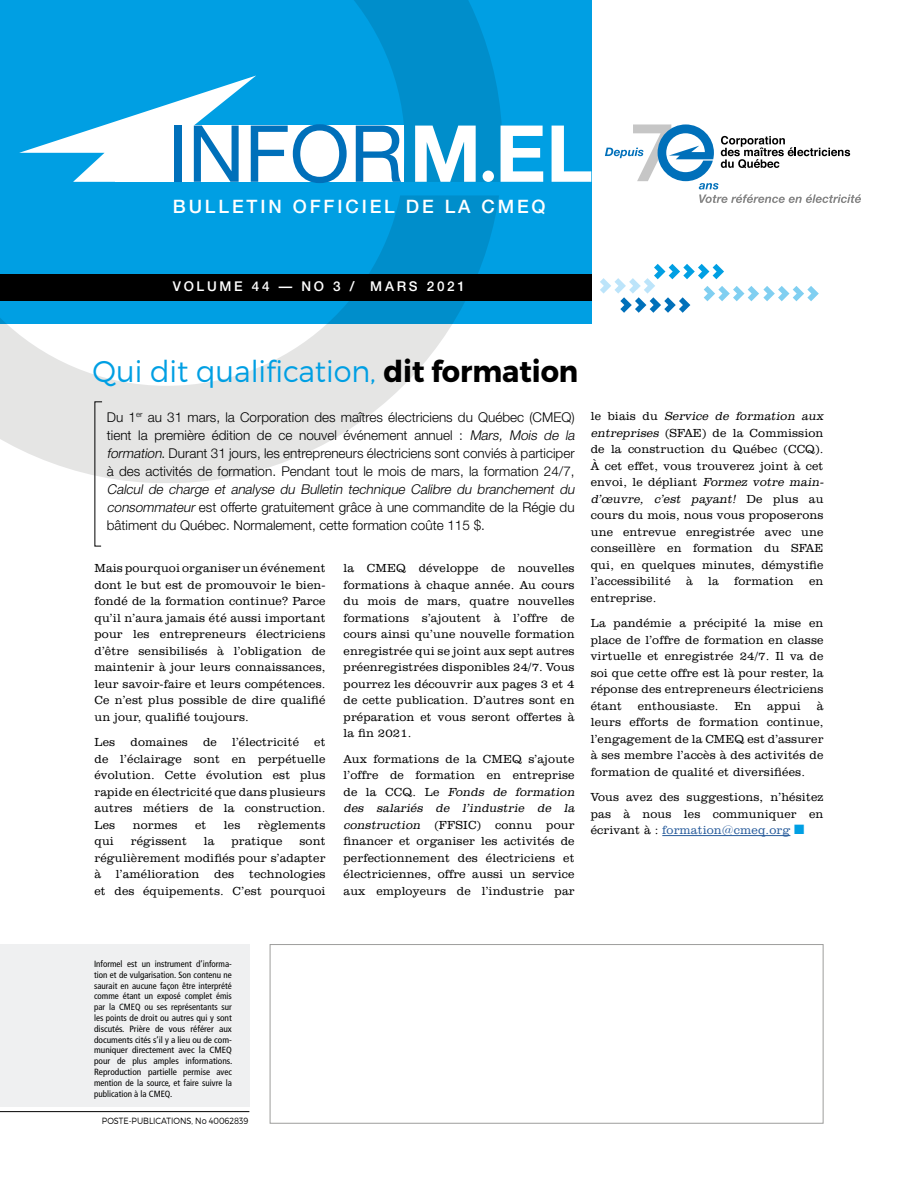
<style>
.page{position:relative;width:918px;height:1188px;background:#fff}
.page>*{position:absolute;margin:0;border:0;box-sizing:border-box;transform-origin:0 0}
.t1{font:78.75px "Helvetica Neue";color:#0070ba}
.t2{font:300 30px "Montserrat";letter-spacing:-.005em;color:#009fe3;scale:.96 1}
.t3{font:500 18.45px "Helvetica Neue";letter-spacing:.155em;color:#fff}
.t4{font:300 13.5px/18px "Helvetica Neue";color:#000}
.t5{font:500 13.5px "Helvetica Neue";letter-spacing:.2em;color:#fff}
.t6{font:300 12px/16.5px "Clarendon BT";letter-spacing:.01em;color:#000;text-align:justify}
.t7{font:condensed 9px/10.8px "Frutiger";color:#000;text-align:justify}
.t8{font:300 9px "Montserrat";color:#000;scale:.9 1}
.s1{font-weight:700;color:#fff}
.s2{font-weight:700;color:#000}
.s3{font-style:italic}
.s4{color:#275b9b}
</style>
<div class="page">
<div style="left:0;top:0;width:591px;height:323px;background:#009fe3"></div>
<svg style="left:0;top:0;width:502px;height:483px"></svg>
<svg style="left:584px;top:264px;width:235px;height:49px"></svg>
<div style="left:0;top:274px;width:591px;height:26px;background:#000"></div>
<svg style="left:19px;top:76px;width:280px;height:106px"></svg>
<div style="left:115px;top:126px;width:289px;height:56px;background:#fff"></div>
<div style="left:483px;top:171px;width:11px;height:11px;background:#fff;border-radius:50%"></div>
<svg style="left:605px;top:124px;width:256px;height:79px"></svg>
<svg style="left:94px;top:401px;width:9px;height:146px"></svg>
<hr style="left:0;top:1111px;width:249px;height:1px;background:#000">
<div style="left:0;top:944px;width:249px;height:163px;background:#eff0f1"></div>
<div style="left:270px;top:944px;width:554px;height:180px;border:1px solid #9d9d9c"></div>
<hr style="left:662px;top:835px;width:128px;height:1px;background:#275b9b">
<h1 class="t1" style="left:167px;top:107px;width:427px">INFOR<span class="s1">M EL</span></h1>
<h3 class="t3" style="left:173px;top:196px;width:374px">BULLETIN OFFICIEL DE LA CMEQ</h3>
<p class="t5" style="left:173px;top:278px;width:294px">VOLUME 44 — NO 3 / MARS 2021</p>
<h2 class="t2" style="left:92px;top:353px;width:508px">Qui dit qualification, <span class="s2">dit formation</span></h2>
<p class="t4" style="left:107px;top:408px;width:472px">Du 1<sup>er</sup> au 31 mars, la Corporation des maîtres électriciens du Québec (CMEQ) tient la première édition de ce nouvel événement annuel : <span class="s3">Mars, Mois de la formation</span>. Durant 31 jours, les entrepreneurs électriciens sont conviés à participer à des activités de formation. Pendant tout le mois de mars, la formation 24/7,</p>
<p class="t4" style="left:107px;top:480px;width:472px"><span class="s3">Calcul de charge et analyse du Bulletin technique Calibre du branchement du consommateur</span> est offerte gratuitement grâce à une commandite de la Régie du bâtiment du Québec. Normalement, cette formation coûte 115 $.</p>
<p class="t6" style="left:94px;top:560px;width:233px">Mais pourquoi organiser un événement dont le but est de promouvoir le bien&shy;fondé de la formation continue? Parce qu’il n’aura jamais été aussi important pour les entrepreneurs électriciens d’être sensibilisés à l’obligation de maintenir à jour leurs connaissances, leur savoir-faire et leurs compétences.<br>Ce n’est plus possible de dire qualifié un jour, qualifié toujours.</p>
<p class="t6" style="left:94px;top:734px;width:22px">Les</p>
<p class="t6" style="left:130px;top:734px;width:59px">domaines</p>
<p class="t6" style="left:203px;top:734px;width:15px">de</p>
<p class="t6" style="left:232px;top:734px;width:68px">l’électricité</p>
<p class="t6" style="left:94px;top:734px;width:233px;text-indent:220px">et de l’éclairage sont en perpétuelle évolution. Cette évolution est plus rapide en électricité que dans plusieurs autres métiers de la construction.<br>Les</p>
<p class="t6" style="left:133px;top:816px;width:46px">normes</p>
<p class="t6" style="left:195px;top:816px;width:13px">et</p>
<p class="t6" style="left:224px;top:816px;width:18px">les</p>
<p class="t6" style="left:258px;top:816px;width:69px">règlements</p>
<p class="t6" style="left:94px;top:833px;width:21px">qui</p>
<p class="t6" style="left:131px;top:833px;width:58px">régissent</p>
<p class="t6" style="left:204px;top:833px;width:12px">la</p>
<p class="t6" style="left:231px;top:833px;width:53px">pratique</p>
<p class="t6" style="left:94px;top:833px;width:233px;text-indent:205px">sont régulièrement modifiés pour s’adapter à l’amélioration des technologies et des équipements. C’est pourquoi</p>
<p class="t6" style="left:344px;top:560px;width:233px">la CMEQ développe de nouvelles formations à chaque année. Au cours du mois de mars, quatre nouvelles formations s’ajoutent à l’offre de cours ainsi qu’une nouvelle formation enregistrée qui se joint aux sept autres préenregistrées disponibles 24/7. Vous pourrez les découvrir aux pages 3 et 4 de cette publication. D’autres sont en préparation et vous seront offertes à la fin 2021.</p>
<p class="t6" style="left:344px;top:750px;width:235px;text-align:left">Aux formations de la CMEQ s’ajoute l’offre de formation en entreprise d e l a C C Q . L e <span class="s3">Fonds de formation des salariés de l’industrie de la construction</span> (FFSIC) connu pour financer et organiser les activités de perfectionnement des électriciens et électriciennes, offre aussi un service aux employeurs de l’industrie par</p>
<p class="t6" style="left:591px;top:408px;width:237px;text-align:left">l e b i a i s d u <span class="s3">Service de formation aux entreprises</span> (SFAE) de la Commission de la construction du Québec (CCQ).<br>À cet effet, vous trouverez joint à cet envoi, le dépliant <span class="s3">Formez votre main&shy;d’œuvre, c’est payant!</span> D e p l u s a u cours du mois, nous vous proposerons une entrevue enregistrée avec une conseillère en formation du SFAE qui, en quelques minutes, démystifie l’accessibilité</p>
<p class="t6" style="left:686px;top:573px;width:8px">à</p>
<p class="t6" style="left:708px;top:573px;width:12px">la</p>
<p class="t6" style="left:734px;top:573px;width:61px">formation</p>
<p class="t6" style="left:809px;top:573px;width:16px">en</p>
<p class="t6" style="left:591px;top:585px;width:234px;line-height:25.5px">entreprise.<br>La pandémie a précipité la mise en</p>
<p class="t6" style="left:591px;top:631px;width:234px">place de l’offre de formation en classe virtuelle et enregistrée 24/7. Il va de soi que cette offre est là pour rester, la réponse des entrepreneurs électriciens étant</p>
<p class="t6" style="left:591px;top:697px;width:234px;text-indent:226px">à leurs efforts de formation continue, l’engagement de la CMEQ est d’assurer à ses membre l’accès à des activités de formation de qualité et diversifiées.</p>
<p class="t6" style="left:591px;top:789px;width:234px">Vous avez des suggestions, n’hésitez pas à nous les communiquer en écrivant à : <span class="s4">formation@cmeq.org</span></p>
<p class="t6" style="left:638px;top:697px;width:82px">enthousiaste.</p>
<p class="t6" style="left:734px;top:697px;width:18px">En</p>
<p class="t6" style="left:767px;top:697px;width:35px">appui</p>
<p class="t7" style="left:94px;top:958px;width:140px">Informel est un instrument d’informa&shy;tion et de vulgarisation. Son contenu ne saurait en aucune façon être interprété comme étant un exposé complet émis par la CMEQ ou ses représentants sur les points de droit ou autres qui y sont discutés. Prière de vous référer aux documents cités s’il y a lieu ou de com&shy;muniquer directement avec la CMEQ pour de plus amples informations.<br>Reproduction partielle permise avec mention de la source, et faire suivre la publication à la CMEQ.</p>
<p class="t8" style="left:102px;top:1116px;width:164px">POSTE-PUBLICATIONS, No 40062839</p>
</div>
